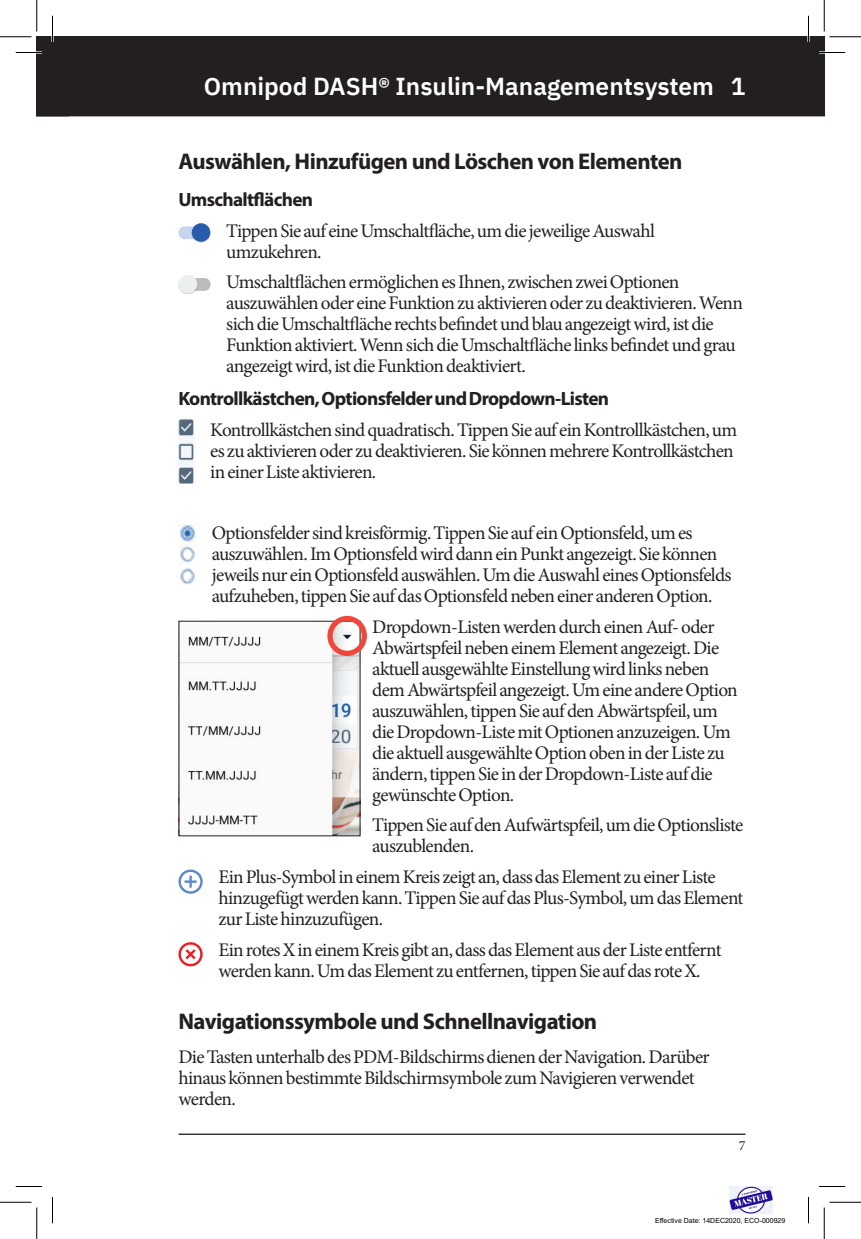
<style>
.page{position:relative;width:861px;height:1239px;background:#fff}
.page>*{position:absolute;margin:0;border:0;box-sizing:border-box;transform-origin:0 0}
.t1{font:600 24.5px "IBM Plex Sans";color:#fff}
.Head2{font:700 22.75px "Myriad Pro";letter-spacing:-.025em;color:#231f20}
.BodyText{font:19.25px/21px "Minion Pro";letter-spacing:-.035em;color:#231f20}
.Head3{font:700 19.25px "Myriad Pro";letter-spacing:-.035em;color:#231f20}
.t2{font:14px "Minion Pro";color:#231f20}
.t3{font:7px "Arial";color:#000}
</style>
<div class="page">
<div style="left:37px;top:37px;width:787px;height:79px;background:#231f20"></div>
<hr style="left:178px;top:1134px;width:568px;height:1px;background:#231f20">
<div style="left:179px;top:226px;width:26px;height:13px;background:#c5d6ec;border-radius:6px"></div>
<svg style="left:192px;top:224px;width:19px;height:19px"></svg>
<div style="left:192px;top:223px;width:18px;height:19px;background:#285caa;border-radius:50%"></div>
<div style="left:184px;top:278px;width:27px;height:13px;background:#bcbcbc;border-radius:6px"></div>
<svg style="left:179px;top:278px;width:18px;height:16px"></svg>
<div style="left:179px;top:275px;width:18px;height:18px;background:#edeeef;border-radius:50%"></div>
<img style="left:178px;top:419px;width:16px;height:65px">
<img style="left:180px;top:525px;width:16px;height:59px">
<img style="left:180px;top:623px;width:178px;height:211px">
<div style="left:327px;top:616px;width:40px;height:40px;border:5px solid #ef473c;border-radius:50%"></div>
<svg style="left:179px;top:870px;width:24px;height:24px"></svg>
<svg style="left:178px;top:942px;width:25px;height:24px"></svg>
<hr style="left:819px;top:51px;width:26px;height:3px;background:#fff">
<hr style="left:807px;top:16px;width:3px;height:26px;background:#fff">
<svg style="left:819px;top:52px;width:26px;height:1px"></svg>
<svg style="left:16px;top:1186px;width:26px;height:1px"></svg>
<svg style="left:819px;top:1186px;width:26px;height:1px"></svg>
<svg style="left:16px;top:16px;width:53px;height:100px"></svg>
<svg style="left:52px;top:1197px;width:1px;height:26px"></svg>
<svg style="left:808px;top:16px;width:1px;height:26px"></svg>
<svg style="left:808px;top:1197px;width:1px;height:26px"></svg>
<hr style="left:0;top:36px;width:32px;height:2px;background:#fff">
<hr style="left:36px;top:0;width:2px;height:32px;background:#fff">
<hr style="left:0;top:36px;width:32px;height:1px;background:#000">
<hr style="left:830px;top:36px;width:31px;height:1px;background:#000">
<hr style="left:0;top:1202px;width:32px;height:1px;background:#000">
<hr style="left:830px;top:1202px;width:31px;height:1px;background:#000">
<hr style="left:36px;top:0;width:1px;height:32px;background:#000">
<hr style="left:36px;top:1208px;width:1px;height:31px;background:#000">
<hr style="left:824px;top:0;width:1px;height:32px;background:#000">
<hr style="left:824px;top:1208px;width:1px;height:31px;background:#000">
<img style="left:730px;top:1186px;width:43px;height:28px">
<p class="t1" style="left:204px;top:67px;width:543px">Omnipod DASH® Insulin-Managementsystem 1</p>
<p class="Head2" style="left:178px;top:147px;width:505px">Auswählen, Hinzufügen und Löschen von Elementen</p>
<p class="Head3" style="left:178px;top:187px;width:136px">Umschaltflächen</p>
<p class="BodyText" style="left:226px;top:220px;width:430px">Tippen Sie auf eine Umschaltfläche, um die jeweilige Auswahl umzukehren.</p>
<p class="BodyText" style="left:226px;top:272px;width:518px">Umschaltflächen ermöglichen es Ihnen, zwischen zwei Optionen auszuwählen oder eine Funktion zu aktivieren oder zu deaktivieren. Wenn sich die Umschaltfläche rechts befindet und blau angezeigt wird, ist die Funktion aktiviert. Wenn sich die Umschaltfläche links befindet und grau angezeigt wird, ist die Funktion deaktiviert.</p>
<p class="Head3" style="left:178px;top:386px;width:432px">Kontrollkästchen, Optionsfelder und Dropdown-Listen</p>
<p class="BodyText" style="left:210px;top:420px;width:529px">Kontrollkästchen sind quadratisch. Tippen Sie auf ein Kontrollkästchen, um es zu aktivieren oder zu deaktivieren. Sie können mehrere Kontrollkästchen in einer Liste aktivieren.</p>
<p class="BodyText" style="left:212px;top:523px;width:521px">Optionsfelder sind kreisförmig. Tippen Sie auf ein Optionsfeld, um es auszuwählen. Im Optionsfeld wird dann ein Punkt angezeigt. Sie können jeweils nur ein Optionsfeld auswählen. Um die Auswahl eines Optionsfelds aufzuheben, tippen Sie auf das Optionsfeld neben einer anderen Option.</p>
<p class="BodyText" style="left:372px;top:616px;width:367px">Dropdown-Listen werden durch einen Auf- oder Abwärtspfeil neben einem Element angezeigt. Die aktuell ausgewählte Einstellung wird links neben dem Abwärtspfeil angezeigt. Um eine andere Option auszuwählen, tippen Sie auf den Abwärtspfeil, um die Dropdown-Liste mit Optionen anzuzeigen. Um die aktuell ausgewählte Option oben in der Liste zu ändern, tippen Sie in der Dropdown-Liste auf die gewünschte Option.</p>
<p class="BodyText" style="left:372px;top:815px;width:373px">Tippen Sie auf den Aufwärtspfeil, um die Optionsliste auszublenden.</p>
<p class="BodyText" style="left:218px;top:867px;width:526px">Ein Plus-Symbol in einem Kreis zeigt an, dass das Element zu einer Liste hinzugefügt werden kann. Tippen Sie auf das Plus-Symbol, um das Element zur Liste hinzuzufügen.</p>
<p class="BodyText" style="left:218px;top:939px;width:505px">Ein rotes X in einem Kreis gibt an, dass das Element aus der Liste entfernt werden kann. Um das Element zu entfernen, tippen Sie auf das rote X.</p>
<p class="Head2" style="left:178px;top:1006px;width:420px">Navigationssymbole und Schnellnavigation</p>
<p class="BodyText" style="left:178px;top:1047px;width:533px">Die Tasten unterhalb des PDM-Bildschirms dienen der Navigation. Darüber hinaus können bestimmte Bildschirmsymbole zum Navigieren verwendet werden.</p>
<p class="t2" style="left:739px;top:1136px;width:8px">7</p>
<p class="t3" style="left:655px;top:1215px;width:132px">Effective Date: 14DEC2020, ECO-000929</p>
</div>
